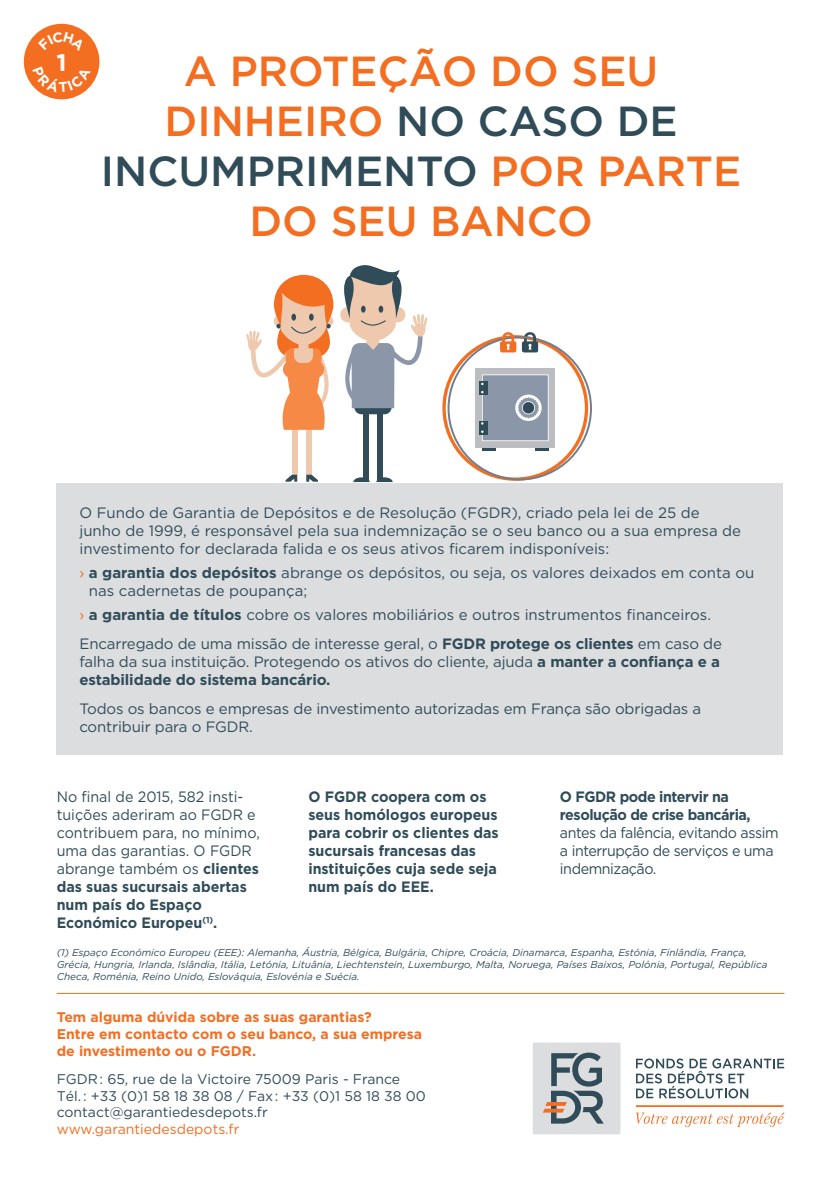
<style>
.page{position:relative;width:840px;height:1191px;background:#fff}
.page>*{position:absolute;margin:0;border:0;box-sizing:border-box;transform-origin:0 0}
.t1{font:500 42px/50px "Gotham HTF";color:#f36e21;text-align:center}
.t2{font:700 24px "Gotham HTF";color:#fff}
.t3{font:15px/18px "Gotham HTF";color:#304c59}
.t4{font:15px/18px "Gotham HTF";color:#304c59;scale:.95 1}
.t5{font:700 15px/18px "Gotham HTF";color:#304c59;scale:.95 1}
.t6{font:15px/18px "Gotham HTF";letter-spacing:-.03em;color:#304c59;scale:.95 1}
.t7{font:700 15px/18px "Gotham HTF";letter-spacing:-.03em;color:#304c59;scale:.95 1}
.t8{font:14px/16.8px "Gotham HTF";color:#304c59}
.t9{font:700 14px/16.8px "Gotham HTF";color:#f36e21}
.t10{font:14px "Gotham HTF";color:#f36e21}
.t11{font:italic 10px/12px "Gotham HTF";color:#304c59}
.s1{color:#304c59}
.s2{color:#f36e21}
.s3{font-weight:700}
</style>
<div class="page">
<div style="left:24px;top:24px;width:75px;height:75px;background:#f36e21;border-radius:50%"></div>
<div style="left:57px;top:483px;width:725px;height:272px;background:#dcdddf"></div>
<hr style="left:57px;top:993px;width:727px;height:1px;background:#f36e21">
<svg style="left:482px;top:447px;width:13px;height:3px"></svg>
<svg style="left:534px;top:447px;width:14px;height:3px"></svg>
<div style="left:475px;top:368px;width:79px;height:79px;background:#bcbdc0"></div>
<div style="left:479px;top:421px;width:9px;height:13px;background:#304c59"></div>
<div style="left:479px;top:381px;width:9px;height:13px;background:#304c59"></div>
<svg style="left:481px;top:374px;width:67px;height:67px;background:#909cab"></svg>
<div style="left:363px;top:411px;width:5px;height:69px;background:#304c59"></div>
<svg style="left:353px;top:477px;width:16px;height:5px"></svg>
<div style="left:377px;top:411px;width:5px;height:69px;background:#304c59"></div>
<svg style="left:376px;top:477px;width:16px;height:5px"></svg>
<div style="left:340px;top:307px;width:15px;height:15px;background:#eec9ae;border-radius:50%"></div>
<div style="left:292px;top:414px;width:5px;height:61px;background:#eec9ae"></div>
<svg style="left:285px;top:475px;width:12px;height:7px"></svg>
<div style="left:306px;top:414px;width:5px;height:61px;background:#eec9ae"></div>
<svg style="left:306px;top:475px;width:12px;height:7px"></svg>
<svg style="left:246px;top:275px;width:87px;height:155px"></svg>
<svg style="left:344px;top:265px;width:83px;height:149px"></svg>
<svg style="left:500px;top:332px;width:38px;height:20px"></svg>
<svg style="left:636px;top:1058px;width:147px;height:40px"></svg>
<svg style="left:533px;top:1042px;width:87px;height:92px;background:#b9bdc0"></svg>
<svg style="left:635px;top:1105px;width:149px;height:22px"></svg>
<svg style="left:33px;top:85px;width:58px;height:7px"></svg>
<h2 class="t2" style="left:57px;top:49px;width:12px">1</h2>
<h1 class="t1" style="left:101px;top:45px;width:641px">A PROTEÇÃO DO SEU<br>DINHEIRO <span class="s1">NO CASO DE<br>INCUMPRIMENTO</span> POR PARTE<br>DO SEU BANCO</h1>
<p class="t3" style="left:79px;top:504px;width:662px">O Fundo de Garantia de Depósitos e de Resolução (FGDR), criado pela lei de 25 de junho de 1999, é responsável pela sua indemnização se o seu banco ou a sua empresa de investimento for declarada falida e os seus ativos ficarem indisponíveis:</p>
<p class="t3" style="left:89px;top:563px;width:666px;text-indent:-9px"><span class="s2">›</span> <span class="s3">a garantia dos depósitos</span> abrange os depósitos, ou seja, os valores deixados em conta ou nas cadernetas de poupança;</p>
<p class="t3" style="left:79px;top:599px;width:643px;line-height:29.4px"><span class="s2">›</span> <span class="s3">a garantia de títulos</span> cobre os valores mobiliários e outros instrumentos financeiros.<br>Encarregado de uma missão de interesse geral, o <span class="s3">FGDR protege os clientes</span> em caso de</p>
<p class="t3" style="left:79px;top:652px;width:641px">falha da sua instituição. Protegendo os ativos do cliente, ajuda <span class="s3">a manter a confiança e a estabilidade do sistema bancário.</span></p>
<p class="t3" style="left:79px;top:700px;width:623px">Todos os bancos e empresas de investimento autorizadas em França são obrigadas a contribuir para o FGDR.</p>
<p class="t4" style="left:57px;top:787px;width:215px">No final de 2015, 582 insti&shy;tuições aderiram ao FGDR e contribuem para, no mínimo, uma das garantias. O FGDR abrange também os <span class="s3">clientes das suas sucursais abertas num país do Espaço<br>Económico Europeu</span><sup>(1)</sup><span class="s3">.</span></p>
<p class="t5" style="left:308px;top:787px;width:202px">O FGDR coopera com os seus homólogos europeus para cobrir os clientes das sucursais francesas das instituições cuja sede seja num país do EEE.</p>
<p class="t7" style="left:559px;top:787px;width:202px">O FGDR pode intervir na resolução de crise bancária,</p>
<p class="t6" style="left:559px;top:823px;width:231px">antes da falência, evitando assim a interrupção de serviços e uma indemnização.</p>
<p class="t11" style="left:57px;top:947px;width:711px">(1) Espaço Económico Europeu (EEE): Alemanha, Áustria, Bélgica, Bulgária, Chipre, Croácia, Dinamarca, Espanha, Estónia, Finlândia, França,<br>Grécia, Hungria, Irlanda, Islândia, Itália, Letónia, Lituânia, Liechtenstein, Luxemburgo, Malta, Noruega, Países Baixos, Polónia, Portugal, República<br>Checa, Roménia, Reino Unido, Eslováquia, Eslovénia e Suécia.</p>
<p class="t9" style="left:57px;top:1008px;width:367px">Tem alguma dúvida sobre as suas garantias?<br>Entre em contacto com o seu banco, a sua empresa de investimento ou o FGDR.</p>
<p class="t8" style="left:57px;top:1070px;width:370px">FGDR: 65, rue de la Victoire 75009 Paris - France<br>Tél.: +33 (0)1 58 18 38 08 / Fax: +33 (0)1 58 18 38 00 contact@garantiedesdepots.fr</p>
<p class="t10" style="left:57px;top:1121px;width:184px">www.garantiedesdepots.fr</p>
</div>
